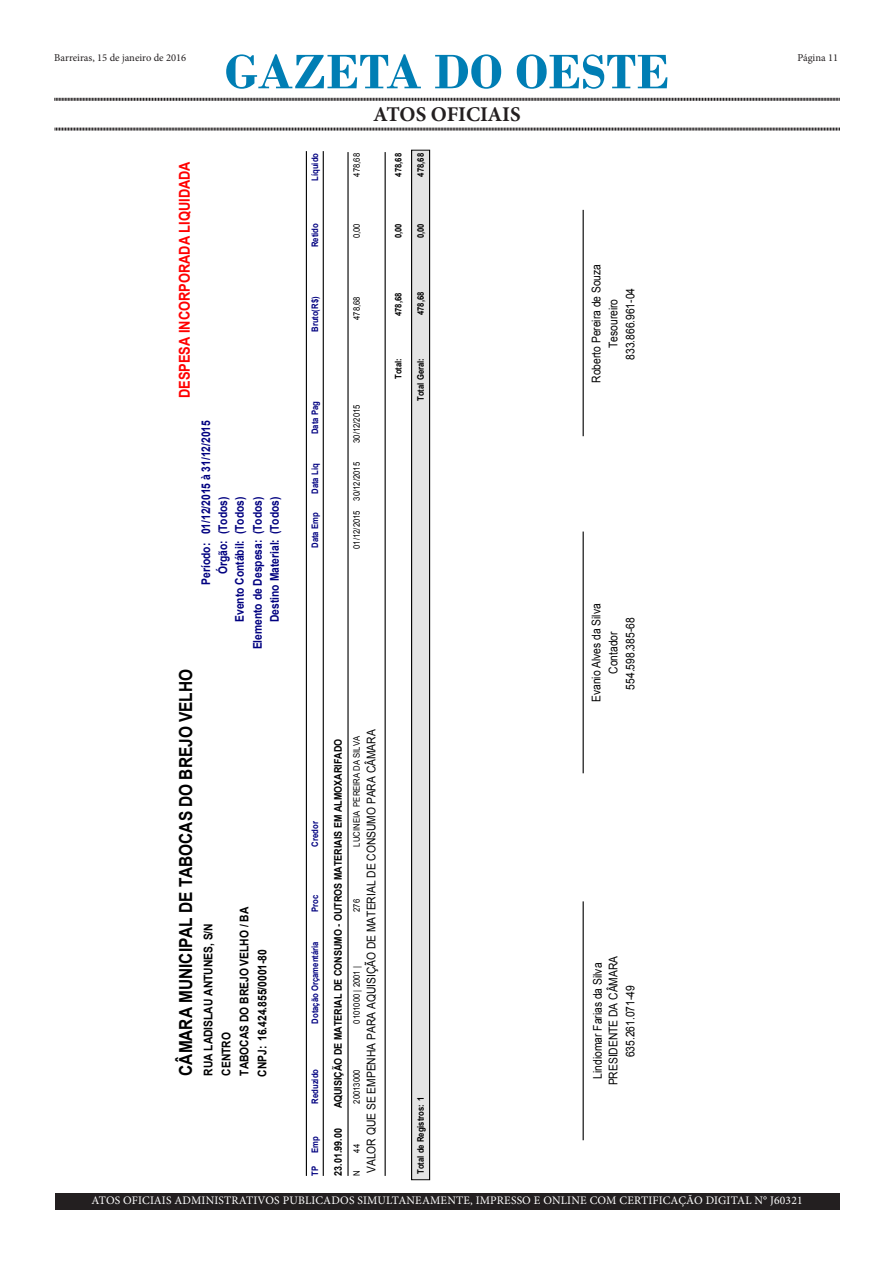
<style>
.page{position:relative;width:893px;height:1263px;background:#fff}
.page>*{position:absolute;margin:0;border:0;box-sizing:border-box;transform-origin:0 0}
.t1{font:700 51px "Bodoni";color:#007eb4}
.t2{font:700 21px "Minion Pro";letter-spacing:-.005em;color:#231f20}
.t3{font:700 18px "Arial";color:#000;scale:.86 1}
.t4{font:700 15px "Arial";color:#f00;scale:.86 1}
.t5{font:12px/16.8px "Arial";color:#000;text-align:center;scale:.86 1}
.t6{font:700 12px/16.8px "Arial";color:#000080;text-align:right;scale:.86 1}
.t7{font:700 12px/18px "Arial";color:#000;scale:.86 1}
.t8{font:11.55px "Minion Pro";letter-spacing:.015em;color:#fff}
.t9{font:700 10.5px "Arial";color:#000;scale:.86 1}
.t10{font:10.5px "Minion Pro";color:#231f20}
.t11{font:9px "Arial";color:#000;scale:.86 1}
.t12{font:700 9px "Arial";color:#000080;scale:.86 1}
.t13{font:700 9px "Arial";color:#000;scale:.86 1}
</style>
<div class="page">
<svg style="left:54px;top:97px;width:786px;height:4px;background:#908e8e"></svg>
<svg style="left:54px;top:127px;width:786px;height:4px;background:#908e8e"></svg>
<div style="left:55px;top:1193px;width:784px;height:16px;background:#231f20"></div>
<hr style="left:306px;top:151px;width:1px;height:1025px;background:#000">
<hr style="left:323px;top:151px;width:1px;height:1025px;background:#000">
<hr style="left:347px;top:152px;width:2px;height:1024px;background:#000">
<hr style="left:385px;top:152px;width:1px;height:1024px;background:#000">
<hr style="left:583px;top:901px;width:1px;height:239px;background:#000">
<hr style="left:583px;top:210px;width:1px;height:226px;background:#000">
<hr style="left:583px;top:531px;width:1px;height:242px;background:#000">
<div style="left:412px;top:150px;width:18px;height:1030px;background:#e4e4e4"></div>
<div style="left:411px;top:150px;width:19px;height:1030px;border:1px solid #000"></div>
<p class="t10" style="left:54px;top:51px;width:133px">Barreiras, 15 de janeiro de 2016</p>
<p class="t1" style="left:225px;top:42px;width:446px">GAZETA DO OESTE</p>
<p class="t2" style="left:373px;top:99px;width:149px">ATOS OFICIAIS</p>
<p class="t4" style="left:175px;top:398px;width:277px;rotate:-90deg">DESPESA INCORPORADA LIQUIDADA</p>
<p class="t3" style="left:174px;top:1076px;width:474px;rotate:-90deg">CÂMARA MUNICIPAL DE TABOCAS DO BREJO VELHO</p>
<p class="t6" style="left:198px;top:534px;width:134px;rotate:-90deg">01/12/2015 à 31/12/2015</p>
<p class="t6" style="left:215px;top:534px;width:45px;rotate:-90deg">(Todos)</p>
<p class="t6" style="left:232px;top:622px;width:147px;rotate:-90deg">Evento Contábil: (Todos)</p>
<p class="t6" style="left:250px;top:649px;width:179px;rotate:-90deg">Elemento de Despesa: (Todos)<br>Destino Material: (Todos)</p>
<p class="t6" style="left:198px;top:585px;width:53px;rotate:-90deg">Período:<br>Órgão:</p>
<p class="t7" style="left:200px;top:1076px;width:179px;rotate:-90deg">RUA LADISLAU ANTUNES, S/N<br>CENTRO</p>
<p class="t7" style="left:236px;top:1076px;width:198px;rotate:-90deg">TABOCAS DO BREJO VELHO / BA</p>
<p class="t7" style="left:254px;top:1077px;width:150px;rotate:-90deg">CNPJ: 16.424.855/0001-80</p>
<p class="t12" style="left:309px;top:181px;width:34px;rotate:-90deg">Líquido</p>
<p class="t11" style="left:351px;top:177px;width:29px;rotate:-90deg">478,68</p>
<p class="t13" style="left:392px;top:177px;width:29px;rotate:-90deg">478,68</p>
<p class="t13" style="left:415px;top:177px;width:29px;rotate:-90deg">478,68</p>
<p class="t12" style="left:309px;top:247px;width:29px;rotate:-90deg">Retido</p>
<p class="t11" style="left:351px;top:238px;width:19px;rotate:-90deg">0,00</p>
<p class="t13" style="left:392px;top:238px;width:19px;rotate:-90deg">0,00</p>
<p class="t13" style="left:415px;top:238px;width:19px;rotate:-90deg">0,00</p>
<p class="t12" style="left:309px;top:332px;width:43px;rotate:-90deg">Bruto(R$)</p>
<p class="t11" style="left:351px;top:320px;width:29px;rotate:-90deg">478,68</p>
<p class="t13" style="left:392px;top:316px;width:29px;rotate:-90deg">478,68</p>
<p class="t13" style="left:415px;top:315px;width:29px;rotate:-90deg">478,68</p>
<p class="t12" style="left:309px;top:434px;width:40px;rotate:-90deg">Data Pag</p>
<p class="t11" style="left:351px;top:443px;width:46px;rotate:-90deg">30/12/2015</p>
<p class="t13" style="left:392px;top:379px;width:26px;rotate:-90deg">Total:</p>
<p class="t13" style="left:415px;top:401px;width:51px;rotate:-90deg">Total Geral:</p>
<p class="t12" style="left:309px;top:494px;width:37px;rotate:-90deg">Data Liq</p>
<p class="t12" style="left:309px;top:548px;width:43px;rotate:-90deg">Data Emp</p>
<p class="t11" style="left:351px;top:549px;width:102px;rotate:-90deg">01/12/2015 30/12/2015</p>
<p class="t12" style="left:309px;top:846px;width:31px;rotate:-90deg">Credor</p>
<p class="t12" style="left:309px;top:912px;width:21px;rotate:-90deg">Proc</p>
<p class="t12" style="left:309px;top:1024px;width:97px;rotate:-90deg">Dotação Orçamentária</p>
<p class="t12" style="left:309px;top:1104px;width:42px;rotate:-90deg">Reduzido</p>
<p class="t12" style="left:309px;top:1153px;width:21px;rotate:-90deg">Emp</p>
<p class="t12" style="left:309px;top:1176px;width:13px;rotate:-90deg">TP</p>
<p class="t5" style="left:363px;top:1173px;width:517px;rotate:-90deg">VALOR QUE SE EMPENHA PARA AQUISIÇÃO DE MATERIAL DE CONSUMO PARA CÂMARA</p>
<p class="t9" style="left:331px;top:1108px;width:431px;rotate:-90deg">AQUISIÇÃO DE MATERIAL DE CONSUMO - OUTROS MATERIAIS EM ALMOXARIFADO</p>
<p class="t11" style="left:351px;top:846px;width:130px;rotate:-90deg">LUCINEIA PEREIRA DA SILVA</p>
<p class="t11" style="left:351px;top:1153px;width:11px;rotate:-90deg">44</p>
<p class="t11" style="left:351px;top:912px;width:16px;rotate:-90deg">276</p>
<p class="t11" style="left:351px;top:1024px;width:68px;rotate:-90deg">0101000 | 2001 |</p>
<p class="t11" style="left:351px;top:1104px;width:41px;rotate:-90deg">20013000</p>
<p class="t9" style="left:331px;top:1176px;width:57px;rotate:-90deg">23.01.99.00</p>
<p class="t11" style="left:351px;top:1176px;width:8px;rotate:-90deg">N</p>
<p class="t13" style="left:415px;top:1174px;width:92px;rotate:-90deg">Total de Registros: 1</p>
<p class="t5" style="left:588px;top:383px;width:140px;rotate:-90deg">Roberto Pereira de Souza</p>
<p class="t5" style="left:605px;top:348px;width:59px;rotate:-90deg">Tesoureiro</p>
<p class="t5" style="left:622px;top:360px;width:85px;rotate:-90deg">833.866.961-04</p>
<p class="t5" style="left:588px;top:702px;width:116px;rotate:-90deg">Evanio Alves da Silva<br>Contador<br>554.598.385-68</p>
<p class="t5" style="left:605px;top:1085px;width:152px;rotate:-90deg">PRESIDENTE DA CÂMARA<br>635.261.071-49</p>
<p class="t5" style="left:589px;top:1078px;width:136px;rotate:-90deg">Lindiomar Farias da Silva</p>
<p class="t10" style="left:797px;top:51px;width:42px">Página 11</p>
<p class="t8" style="left:91px;top:1193px;width:713px">ATOS OFICIAIS ADMINISTRATIVOS PUBLICADOS SIMULTANEAMENTE, IMPRESSO E ONLINE COM CERTIFICAÇÃO DIGITAL N° J60321</p>
</div>
